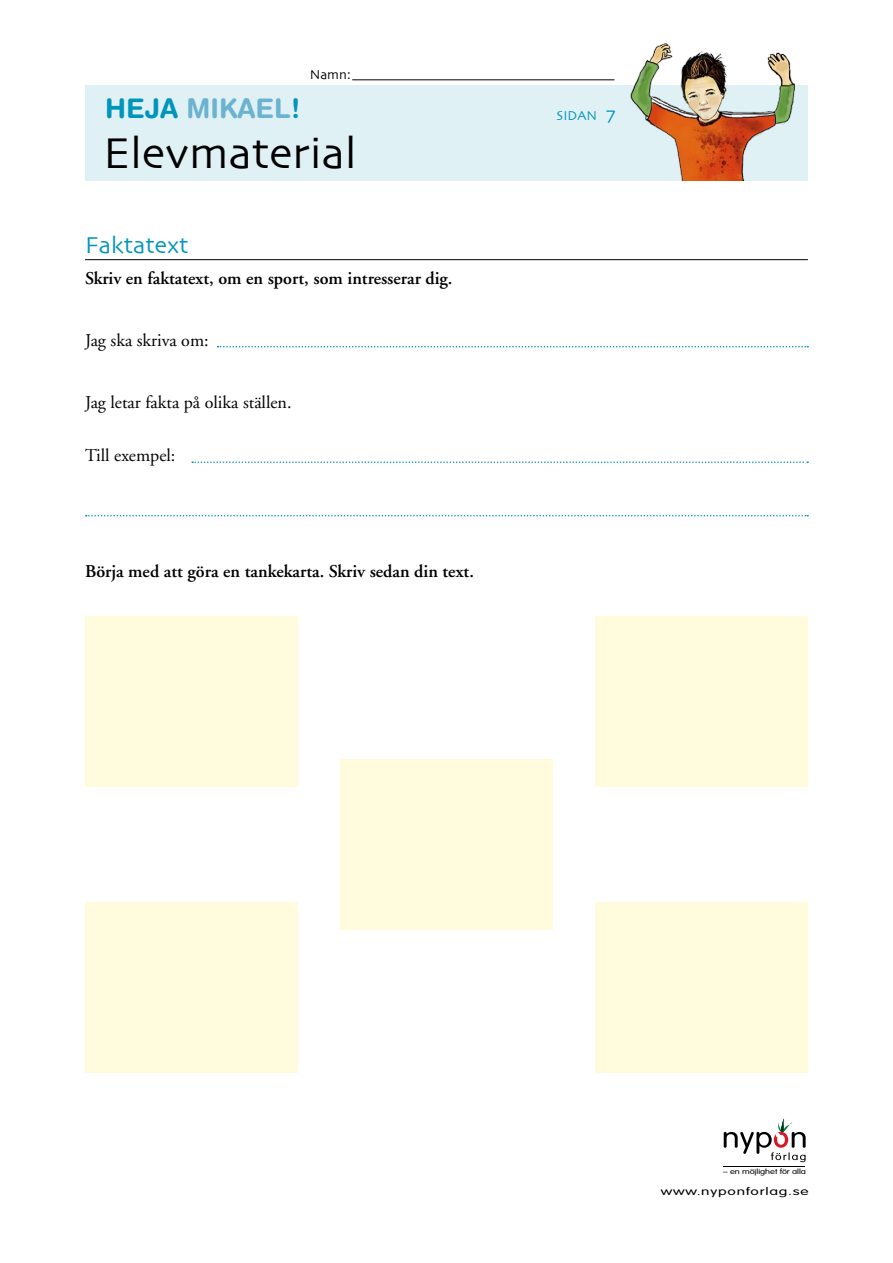
<style>
.page{position:relative;width:893px;height:1263px;background:#fff}
.page>*{position:absolute;margin:0;border:0;box-sizing:border-box;transform-origin:0 0}
.t1{font:45px "Skia";color:#000}
.t2{font:700 27px "Helvetica Rounded LT Std";color:#6bb3d0}
.t3{font:24px "Skia";color:#0095bb}
.t4{font:600 18px "Adobe Garamond";color:#000}
.t5{font:18px "Adobe Garamond";color:#000}
.t6{font:13.5px "Skia";color:#0095bb}
.t7{font:13.5px "Skia";color:#000}
.t8{font:300 10.5px "VAG Rounded";letter-spacing:.05em;color:#000;scale:1.48 1}
.t9{font:300 7.2px "VAG Rounded";letter-spacing:-.005em;color:#000;scale:1.28 1}
.s1{color:#0095bb}
.s2{font-size:19.5px}
</style>
<div class="page">
<div style="left:85px;top:85px;width:723px;height:95px;background:#e0f1f5"></div>
<img style="left:630px;top:43px;width:165px;height:137px">
<svg style="left:724px;top:1118px;width:82px;height:44px"></svg>
<hr style="left:724px;top:1167px;width:81px;height:1px;background:#000">
<hr style="left:352px;top:79px;width:262px;height:1px;background:#000">
<hr style="left:85px;top:259px;width:723px;height:1px;background:#000">
<svg style="left:218px;top:346px;width:590px;height:1px"></svg>
<svg style="left:192px;top:461px;width:616px;height:2px"></svg>
<svg style="left:86px;top:515px;width:722px;height:1px"></svg>
<div style="left:85px;top:617px;width:213px;height:170px;background:#fffbdc"></div>
<div style="left:85px;top:902px;width:213px;height:170px;background:#fffbdc"></div>
<div style="left:595px;top:617px;width:213px;height:170px;background:#fffbdc"></div>
<div style="left:595px;top:902px;width:213px;height:170px;background:#fffbdc"></div>
<div style="left:340px;top:759px;width:213px;height:170px;background:#fffbdc"></div>
<h2 class="t2" style="left:105px;top:92px;width:196px"><span class="s1">HEJA</span> MIKAEL<span class="s1">!</span></h2>
<p class="t7" style="left:310px;top:67px;width:43px">Namn:</p>
<h1 class="t1" style="left:103px;top:126px;width:255px">Elevmaterial</h1>
<h3 class="t3" style="left:85px;top:231px;width:105px">Faktatext</h3>
<p class="t4" style="left:85px;top:268px;width:369px">Skriv en faktatext, om en sport, som intresserar dig.</p>
<p class="t5" style="left:85px;top:331px;width:125px">Jag ska skriva om:</p>
<p class="t5" style="left:85px;top:393px;width:208px">Jag letar fakta på olika ställen.</p>
<p class="t5" style="left:85px;top:446px;width:92px">Till exempel:</p>
<p class="t4" style="left:85px;top:561px;width:390px">Börja med att göra en tankekarta. Skriv sedan din text.</p>
<p class="t6" style="left:557px;top:107px;width:60px">SIDAN <span class="s2">7</span></p>
<p class="t9" style="left:723px;top:1167px;width:66px">– en möjlighet för alla</p>
<p class="t8" style="left:661px;top:1185px;width:101px">www.nyponforlag.se</p>
</div>
